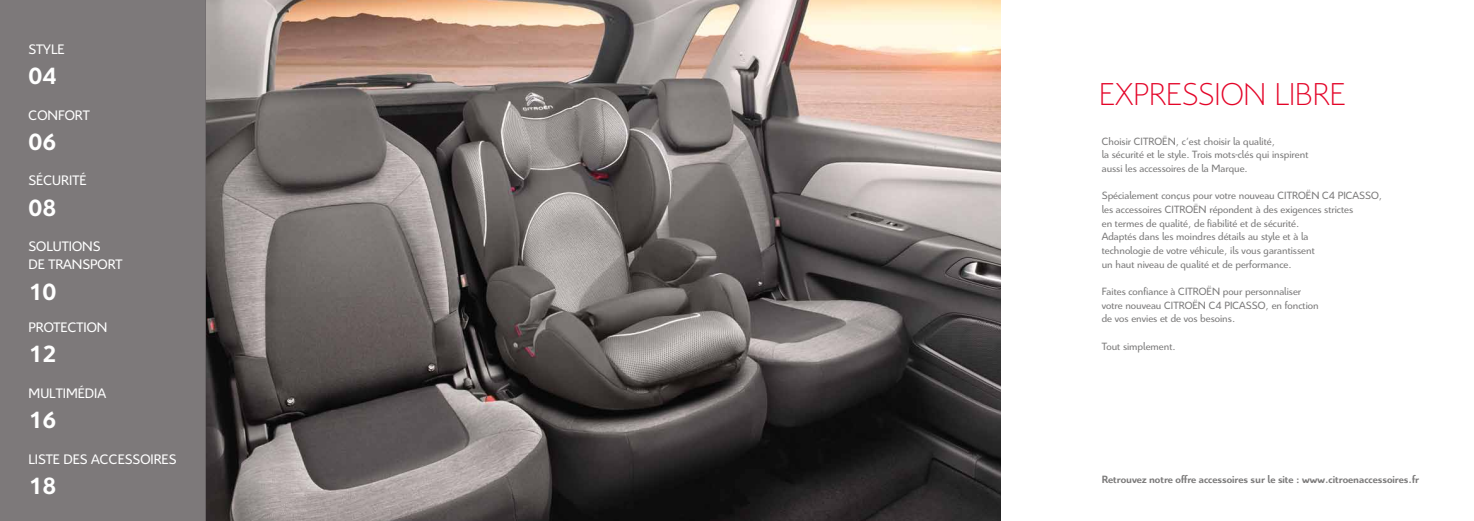
<style>
.page{position:relative;width:1474px;height:521px;background:#fff}
.page>*{position:absolute;margin:0;border:0;box-sizing:border-box;transform-origin:0 0}
.t1{font:300 34.12px "Citroen";color:#e40428}
.t2{font:700 25.38px "Citroen";color:#fff}
.t3{font:14.88px/17.8px "Citroen";color:#fff}
.t4{font:11.38px/13.7px "Citroen";color:#7c7b7b}
.t5{font:700 11.38px "Citroen";color:#7c7b7b}
</style>
<div class="page">
<img style="left:206px;top:0;width:794px;height:521px">
<div style="left:0;top:0;width:206px;height:521px;background:#7d797a"></div>
<h3 class="t3" style="left:29px;top:40px;width:30px">STYLE</h3>
<h2 class="t2" style="left:29px;top:59px;width:29px">04</h2>
<h3 class="t3" style="left:29px;top:105px;width:60px">con fort</h3>
<h2 class="t2" style="left:29px;top:124px;width:29px">06</h2>
<h3 class="t3" style="left:29px;top:171px;width:59px">Sécurité</h3>
<h2 class="t2" style="left:29px;top:190px;width:29px">08</h2>
<h3 class="t3" style="left:29px;top:237px;width:93px">Solutions de tran sport</h3>
<h2 class="t2" style="left:29px;top:274px;width:29px">10</h2>
<h3 class="t3" style="left:29px;top:318px;width:77px">protection</h3>
<h2 class="t2" style="left:29px;top:337px;width:29px">12</h2>
<h3 class="t3" style="left:29px;top:383px;width:79px">multimédia</h3>
<h2 class="t2" style="left:29px;top:403px;width:29px">16</h2>
<h3 class="t3" style="left:29px;top:449px;width:149px">Liste des accessoires</h3>
<h2 class="t2" style="left:29px;top:468px;width:29px">18</h2>
<h1 class="t1" style="left:1099px;top:74px;width:248px">EXPRESSION LIBRE</h1>
<p class="t4" style="left:1101px;top:134px;width:208px">Choisir CITROËN, c’est choisir la qualité,<br>la sécurité et le style. Trois mots-clés qui inspirent aussi les accessoires de la Marque.</p>
<p class="t4" style="left:1101px;top:188px;width:282px">Spécialement conçus pour votre nouveau CITROËN C4 Picasso, les accessoires CITRO ËN répondent à des exigences strictes<br>en termes de qualité, de fiabilité et de sécurité.<br>Adaptés dans les moindres détails au style et à la<br>technologie de votre véhicule, ils vous garantissent<br>un haut niveau de qualité et de performance.</p>
<p class="t4" style="left:1101px;top:284px;width:218px">Faites confiance à CITROËN pour personnaliser votre nouveau CITROËN C4 Picasso, en fonction de vos envies et de vos besoins.</p>
<p class="t4" style="left:1101px;top:339px;width:75px">Tout simplement.</p>
<p class="t5" style="left:1101px;top:472px;width:319px">Retrouvez notre offre accessoires sur le site : www.citroenaccessoires.fr</p>
</div>
